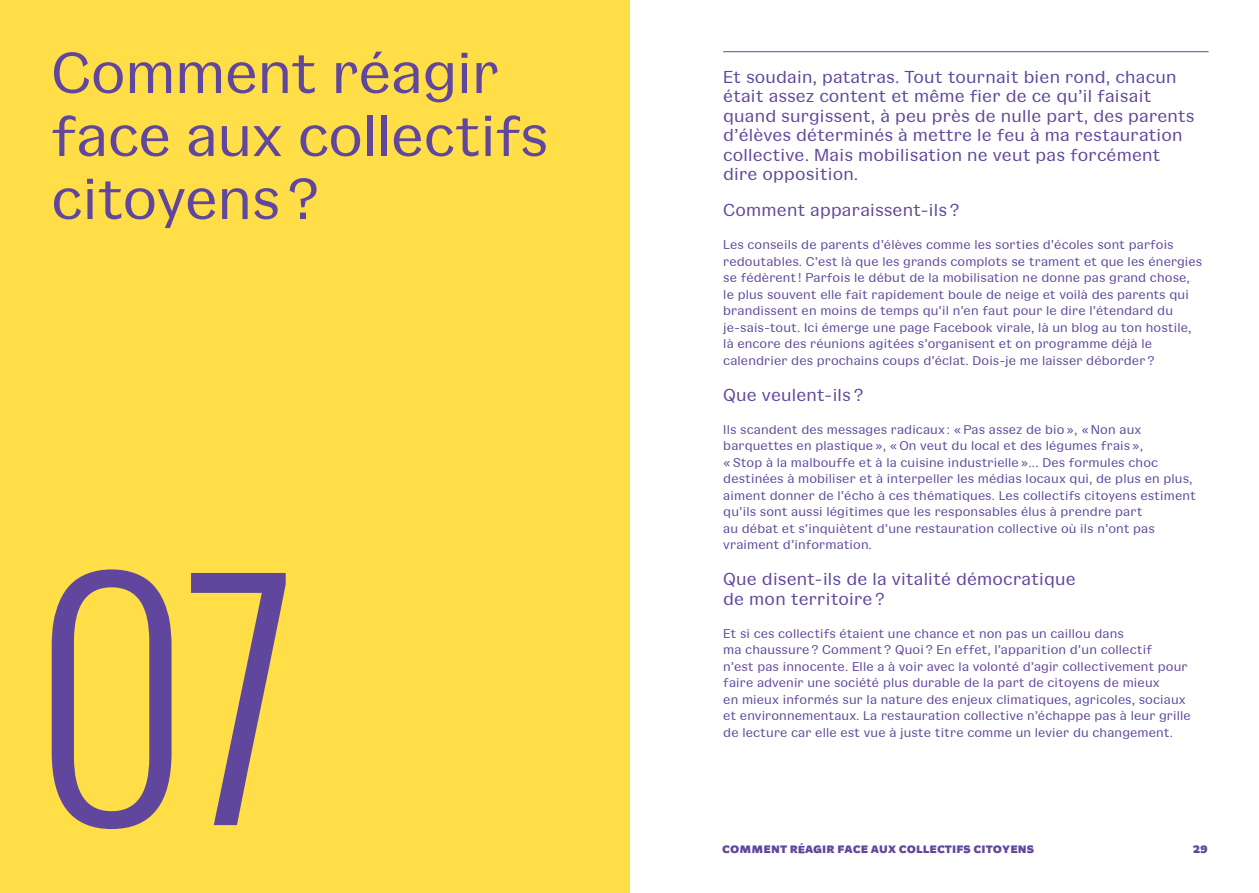
<style>
.page{position:relative;width:1259px;height:893px;background:#fff}
.page>*{position:absolute;margin:0;border:0;box-sizing:border-box;transform-origin:0 0}
.t1{font:300 300px "Oswald";color:#60479d}
.t2{font:60px/63px "Gangster Grotesk";letter-spacing:-.01em;color:#60479d}
.t3{font:18px/19.5px "Gangster Grotesk";letter-spacing:.01em;color:#60479d}
.t4{font:13.2px/16.5px "Gangster Grotesk";letter-spacing:.01em;color:#60479d}
.t5{font:800 12px "Saiga 0.2";letter-spacing:.01em;color:#60479d}
</style>
<div class="page">
<svg style="left:798px;top:843px;width:6px;height:10px"></svg>
<hr style="left:723px;top:51px;width:485px;height:1px;background:#60479d">
<div style="left:0;top:0;width:629px;height:893px;background:#ffde47"></div>
<h2 class="t2" style="left:51px;top:38px;width:499px">Comment réagir face aux collectifs citoyens?</h2>
<h1 class="t1" style="left:35px;top:482px;width:259px">07</h1>
<p class="t3" style="left:723px;top:66px;width:473px">Et soudain, patatras. Tout tournait bien rond, chacun était assez content et même fier de ce qu’il faisait quand surgissent, à peu près de nulle part, des parents d’élèves déterminés à mettre le feu à ma restauration collective. Mais mobilisation ne veut pas forcément dire opposition.</p>
<h3 class="t3" style="left:723px;top:199px;width:238px">Comment apparaissent-ils ?</h3>
<p class="t4" style="left:723px;top:236px;width:480px">Les conseils de parents d’élèves comme les sorties d’écoles sont parfois redoutables. C’est là que les grands complots se trament et que les énergies se fédèrent ! Parfois le début de la mobilisation ne donne pas grand chose, le plus souvent elle fait rapidement boule de neige et voilà des parents qui brandissent en moins de temps qu’il n’en faut pour le dire l’étendard du je-sais-tout. Ici émerge une page Facebook virale, là un blog au ton hostile, là encore des réunions agitées s’organisent et on programme déjà le calendrier des prochains coups d’éclat. Dois-je me laisser déborder ?</p>
<h3 class="t3" style="left:723px;top:384px;width:142px">Que veulent-ils ?</h3>
<p class="t4" style="left:723px;top:420px;width:474px">Ils scandent des messages radicaux : «Pas assez de bio», « Non aux barquettes en plastique », « On veut du local et des légumes frais »,<br>«Stop à la malbouffe et à la cuisine industrielle »... Des formules choc destinées à mobiliser et à interpeller les médias locaux qui, de plus en plus, aiment donner de l’écho à ces thématiques. Les collectifs citoyens estiment qu’ils sont aussi légitimes que les responsables élus à prendre part<br>au débat et s’inquiètent d’une restauration collective où ils n’ont pas vraiment d’information.</p>
<h3 class="t3" style="left:723px;top:568px;width:354px">Que disent-ils de la vitalité démocratique de mon territoire ?</h3>
<p class="t4" style="left:723px;top:624px;width:469px">Et si ces collectifs étaient une chance et non pas un caillou dans<br>ma chaussure ? Comment ? Quoi ? En effet, l’apparition d’un collectif<br>n’est pas innocente. Elle a à voir avec la volonté d’agir collectivement pour faire advenir une société plus durable de la part de citoyens de mieux<br>en mieux informés sur la nature des enjeux climatiques, agricoles, sociaux et environnementaux. La restauration collective n’échappe pas à leur grille de lecture car elle est vue à juste titre comme un levier du changement.</p>
<p class="t5" style="left:722px;top:845px;width:313px">COMMENT R AGIR FACE AUX COLLECTIFS CITOYENS</p>
<p class="t5" style="left:1193px;top:845px;width:16px">29</p>
</div>
